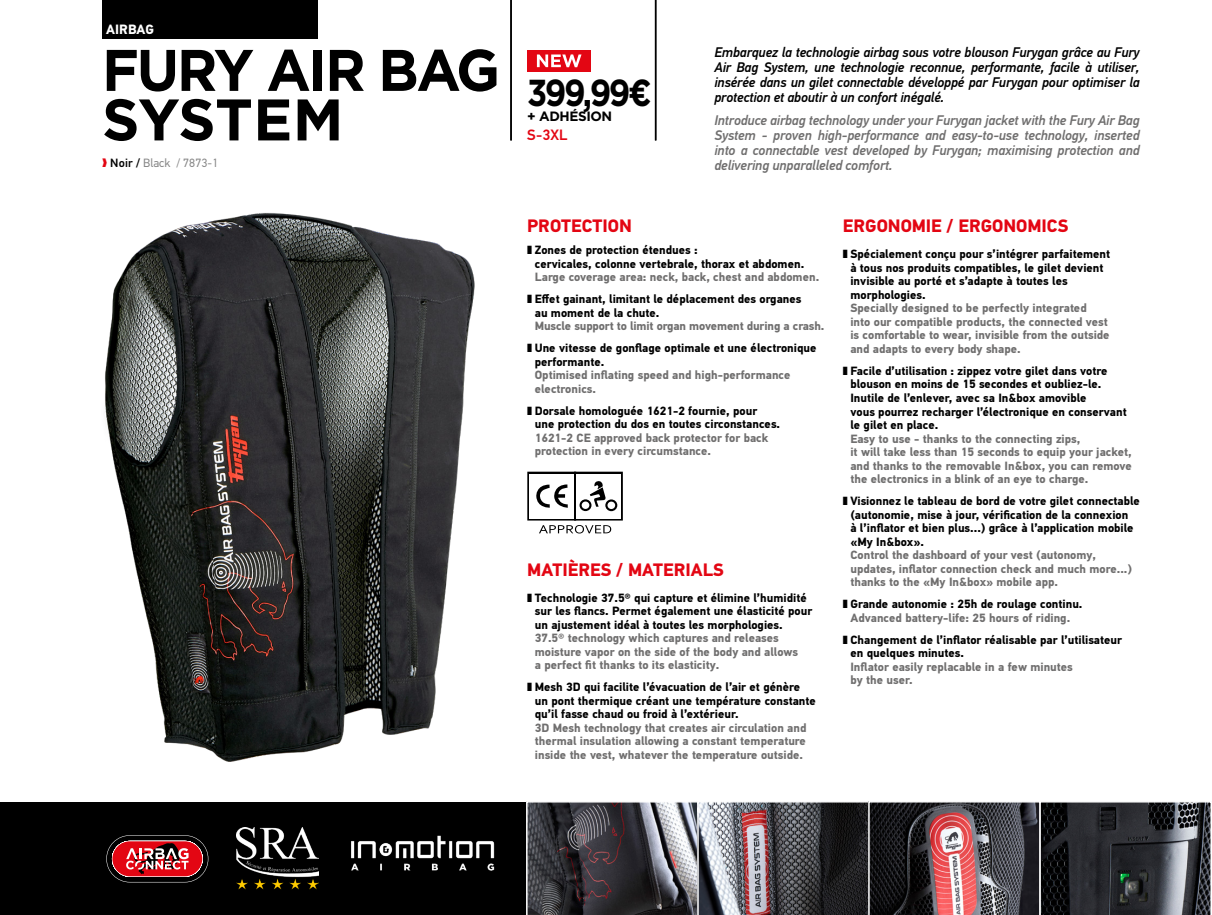
<style>
.page{position:relative;width:1212px;height:915px;background:#fff}
.page>*{position:absolute;margin:0;border:0;box-sizing:border-box;transform-origin:0 0}
.Nom_produit{font:700 58.5px/49.5px "Gotham";letter-spacing:-.04em;color:#000;scale:.96 1}
.Prix_produit{font:700 37.5px "Gotham";color:#000;scale:.87 1}
.Descriptif_Titre_SS{font:700 18px "PF Din Text Pro";color:#e30613}
.Descriptif_Titre{font:700 18px "PF Din Text Pro";color:#e30613}
.Taille_produit{font:500 15px "PF Din Text Pro";color:#e30613}
.Chapo_FR{font:italic 500 13.95px/15px "PF Din Text Pro";letter-spacing:-.01em;color:#000;text-align:justify}
.Chapo_GB{font:italic 500 13.95px/15px "PF Din Text Pro";letter-spacing:-.01em;color:#706f6f;text-align:justify}
.Prix_produit-2{font:700 13.5px "Gotham";letter-spacing:-.03em;color:#000}
.Ligne_produit{font:700 13.5px "PF Din Text Pro";color:#fff}
.t1{font:700 12px/13.5px "PF Din Text Pro";color:#000}
.t2{font:700 12px/13.5px "PF Din Text Pro";color:#706f6f}
.Ref_produit_Couleur{font:12px "PF Din Text Pro";letter-spacing:.01em;color:#878787}
.s1{color:#e30613}
.s2{font-weight:500;color:#000}
.s3{color:#706f6f}
.s4{color:#000}
</style>
<div class="page">
<div style="left:0;top:802px;width:1212px;height:112px;background:#000"></div>
<div style="left:102px;top:0;width:215px;height:38px;background:#000"></div>
<hr style="left:510px;top:0;width:2px;height:140px;background:#000">
<hr style="left:655px;top:0;width:1px;height:140px;background:#000">
<svg style="left:526px;top:801px;width:686px;height:113px;background:#514a4f"></svg>
<img style="left:105px;top:213px;width:370px;height:547px">
<div style="left:527px;top:50px;width:64px;height:21px;background:#e30613"></div>
<svg style="left:537px;top:54px;width:44px;height:13px"></svg>
<svg style="left:527px;top:471px;width:96px;height:62px"></svg>
<svg style="left:106px;top:835px;width:102px;height:47px"></svg>
<img style="left:237px;top:827px;width:81px;height:62px">
<img style="left:351px;top:835px;width:144px;height:36px">
<p class="Ligne_produit" style="left:106px;top:21px;width:49px">AIRBAG</p>
<p class="Nom_produit" style="left:102px;top:45px;width:416px">FURY AIR BAG<br>SYSTEM</p>
<p class="Ref_produit_Couleur" style="left:102px;top:156px;width:118px"><span class="s1">❱</span> <span class="s2">Noir /</span> Black / 7873-1</p>
<p class="Prix_produit" style="left:527px;top:68px;width:144px">399,99€</p>
<p class="Prix_produit-2" style="left:527px;top:107px;width:86px">+ ADHÉSION</p>
<p class="Taille_produit" style="left:527px;top:126px;width:42px">S-3XL</p>
<p class="Chapo_FR" style="left:714px;top:44px;width:427px">Embarquez la technologie airbag sous votre blouson Furygan grâce au Fury Air Bag System, une technologie reconnue, performante, facile à utiliser, insérée dans un gilet connectable développé par Furygan pour optimiser la protection et aboutir à un confort inégalé.</p>
<p class="Chapo_GB" style="left:714px;top:113px;width:427px">Introduce airbag technology under your Furygan jacket with the Fury Air Bag System - proven high-performance and easy-to-use technology, inserted into a connectable vest developed by Furygan; maximising protection and delivering unparalleled comfort.</p>
<p class="Descriptif_Titre" style="left:527px;top:215px;width:106px">PROTECTION</p>
<p class="t1" style="left:535px;top:243px;width:286px;text-indent:-8px">❚ Zones de protection étendues :<br>cervicales, colonne vertebrale, thorax et abdomen.<br><span class="s3">Large coverage area: neck, back, chest and abdomen.</span></p>
<p class="t1" style="left:535px;top:292px;width:291px;text-indent:-8px">❚ Effet gainant, limitant le déplacement des organes<br>au moment de la chute.<br><span class="s3">Muscle support to limit organ movement during a crash.</span></p>
<p class="t1" style="left:535px;top:341px;width:283px;text-indent:-8px">❚ Une vitesse de gonflage optimale et une électronique performante.<br><span class="s3">Optimised inflating speed and high-performance electronics.</span></p>
<p class="t1" style="left:535px;top:403px;width:247px;text-indent:-8px">❚ Dorsale homologuée 1621-2 fournie, pour<br>une protection du dos en toutes circonstances.<br><span class="s3">1621-2 CE approved back protector for back protection in every circumstance.</span></p>
<p class="Descriptif_Titre_SS" style="left:527px;top:558px;width:198px">MATIÈRES / MATERIALS</p>
<p class="t1" style="left:535px;top:590px;width:279px;text-indent:-8px">❚ Technologie 37.5® qui capture et élimine l’humidité sur les flancs. Permet également une élasticité pour un ajustement idéal à toutes les morphologies.<br><span class="s3">37.5® technology which captures and releases moisture vapor on the side of the body and allows<br>a perfect fit thanks to its elasticity.</span></p>
<p class="t2" style="left:535px;top:680px;width:283px;text-indent:-8px"><span class="s4">❚ Mesh 3D qui facilite l’évacuation de l’air et génère un pont thermique créant une température constante qu’il fasse chaud ou froid à l’extérieur.<br></span>3D Mesh technology that creates air circulation and thermal insulation allowing a constant temperature inside the vest, whatever the temperature outside.</p>
<p class="Descriptif_Titre_SS" style="left:843px;top:215px;width:227px">ERGONOMIE / ERGONOMICS</p>
<p class="t2" style="left:850px;top:247px;width:261px;text-indent:-8px"><span class="s4">❚ Spécialement conçu pour s’intégrer parfaitement à tous nos produits compatibles, le gilet devient invisible au porté et s’adapte à toutes les morphologies.<br></span>Specially designed to be perfectly integrated<br>into our compatible products, the connected vest is comfortable to wear, invisible from the outside and adapts to every body shape.</p>
<p class="t1" style="left:850px;top:364px;width:283px;text-indent:-8px">❚ Facile d’utilisation : zippez votre gilet dans votre blouson en moins de 15 secondes et oubliez-le.<br>Inutile de l’enlever, avec sa In&amp;box amovible<br>vous pourrez recharger l’électronique en conservant le gilet en place.<br><span class="s3">Easy to use - thanks to the connecting zips,<br>it will take less than 15 seconds to equip your jacket, and thanks to the removable In&amp;box, you can remove the electronics in a blink of an eye to charge.</span></p>
<p class="t1" style="left:850px;top:494px;width:291px;text-indent:-8px">❚ Visionnez le tableau de bord de votre gilet connectable (autonomie, mise à jour, vérification de la connexion<br>à l’inflator et bien plus...) grâce à l’application mobile «My In&amp;box».<br><span class="s3">Control the dashboard of your vest (autonomy, updates, inflator connection check and much more...) thanks to the «My In&amp;box» mobile app.</span></p>
<p class="t2" style="left:843px;top:597px;width:241px;text-align:center"><span class="s4">❚ Grande autonomie : 25h de roulage continu.<br></span>Advanced battery-life: 25 hours of riding.</p>
<p class="t1" style="left:850px;top:632px;width:273px;text-indent:-8px">❚ Changement de l’inflator réalisable par l’utilisateur en quelques minutes.<br><span class="s3">Inflator easily replacable in a few minutes<br>by the user.</span></p>
</div>
